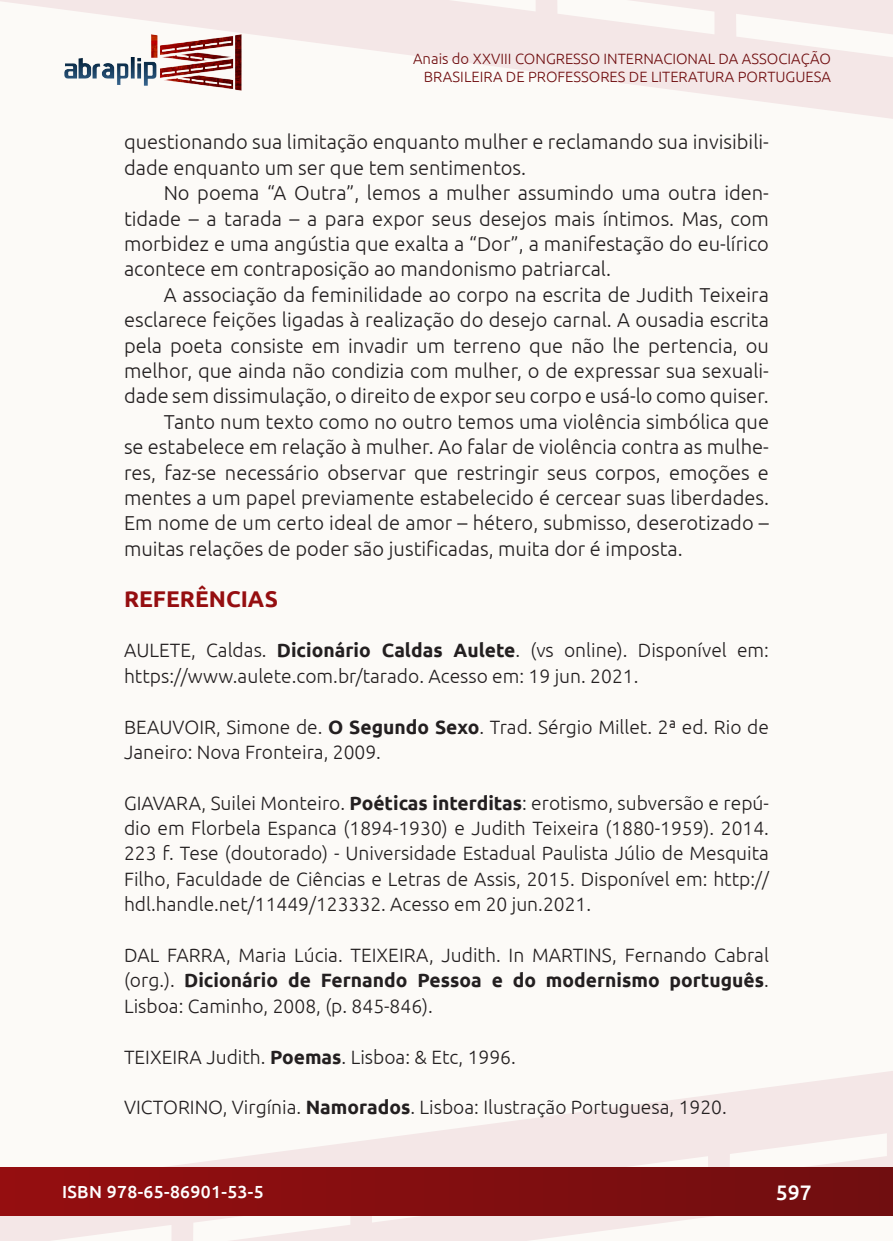
<style>
.page{position:relative;width:893px;height:1241px;background:#fff}
.page>*{position:absolute;margin:0;border:0;box-sizing:border-box;transform-origin:0 0}
._8_SUBTÍTULO{font:700 22.75px "Ubuntu";color:#950e10}
.t1{font:500 21px "Ubuntu";color:#fff}
._7_CORPO{font:300 20.12px/25.4px "Ubuntu";color:#231f20;text-align:justify}
._10_REFERÊNCIAS{font:300 19.25px/25.4px "Ubuntu";color:#231f20}
.t2{font:500 17.5px "Ubuntu";letter-spacing:.02em;color:#fff}
.t3{font:300 14.88px/17.8px "Ubuntu";color:#700e10;text-align:right}
.s1{font-weight:700}
</style>
<div class="page">
<div style="left:0;top:0;width:893px;height:1240px;background:#fcfaf7"></div>
<svg style="left:0;top:1071px;width:893px;height:169px"></svg>
<svg style="left:0;top:0;width:893px;height:119px"></svg>
<div style="left:1px;top:1167px;width:891px;height:47px;background:linear-gradient(to right,#950e10,#700e10)"></div>
<img style="left:62px;top:31px;width:182px;height:62px">
<p class="t3" style="left:413px;top:49px;width:419px">Anais do XXVIII CONGRESSO INTERNACIONAL DA ASSOCIAÇÃO<br>BRASILEIRA DE PROFESSORES DE LITERATURA PORTUGUESA</p>
<p class="_7_CORPO" style="left:124px;top:129px;width:646px">questionando sua limitação enquanto mulher e reclamando sua invisibili&shy;dade enquanto um ser que tem sentimentos.</p>
<p class="_7_CORPO" style="left:124px;top:180px;width:646px;text-indent:40px">No poema “A Outra”, lemos a mulher assumindo uma outra iden&shy;tidade – a tarada – a para expor seus desejos mais íntimos. Mas, com morbidez e uma angústia que exalta a “Dor”, a manifestação do eu-lírico acontece em contraposição ao mandonismo patriarcal.</p>
<p class="_7_CORPO" style="left:124px;top:281px;width:646px;text-indent:40px">A associação da feminilidade ao corpo na escrita de Judith Teixeira esclarece feições ligadas à realização do desejo carnal. A ousadia escrita pela poeta consiste em invadir um terreno que não lhe pertencia, ou melhor, que ainda não condizia com mulher, o de expressar sua sexuali&shy;dade sem dissimulação, o direito de expor seu corpo e usá-lo como quiser.</p>
<p class="_7_CORPO" style="left:124px;top:408px;width:646px;text-indent:40px">Tanto num texto como no outro temos uma violência simbólica que se estabelece em relação à mulher. Ao falar de violência contra as mulhe&shy;res, faz-se necessário observar que restringir seus corpos, emoções e mentes a um papel previamente estabelecido é cercear suas liberdades.<br>Em nome de um certo ideal de amor – hétero, submisso, deserotizado – muitas relações de poder são justificadas, muita dor é imposta.</p>
<p class="_8_SUBTÍTULO" style="left:124px;top:584px;width:155px">REFERÊNCIAS</p>
<p class="_10_REFERÊNCIAS" style="left:124px;top:637px;width:646px">AULETE, Caldas. <span class="s1">Dicionário Caldas Aulete</span>. (vs online). Disponível em: https://www.aulete.com.br/tarado. Acesso em: 19 jun. 2021.</p>
<p class="_10_REFERÊNCIAS" style="left:124px;top:713px;width:646px">BEAUVOIR, Simone de. <span class="s1">O Segundo Sexo</span>. Trad. Sérgio Millet. 2ª ed. Rio de<br>Janeiro: Nova Fronteira, 2009.</p>
<p class="_10_REFERÊNCIAS" style="left:124px;top:789px;width:646px;text-align:justify">GIAVARA, Suilei Monteiro. <span class="s1">Poéticas interditas</span>: erotismo, subversão e repú&shy;dio em Florbela Espanca (1894-1930) e Judith Teixeira (1880-1959). 2014.<br>223 f. Tese (doutorado) - Universidade Estadual Paulista Júlio de Mesquita Filho, Faculdade de Ciências e Letras de Assis, 2015. Disponível em: http:// hdl.handle.net/11449/123332. Acesso em 20 jun.2021.</p>
<p class="_10_REFERÊNCIAS" style="left:124px;top:941px;width:646px;text-align:justify">DAL FARRA, Maria Lúcia. TEIXEIRA, Judith. In MARTINS, Fernando Cabral (org.). <span class="s1">Dicionário de Fernando Pessoa e do modernismo português</span>.<br>Lisboa: Caminho, 2008, (p. 845-846).</p>
<p class="_10_REFERÊNCIAS" style="left:124px;top:1043px;width:393px">TEIXEIRA Judith. <span class="s1">Poemas</span>. Lisboa: &amp; Etc, 1996.</p>
<p class="_10_REFERÊNCIAS" style="left:124px;top:1094px;width:604px">VICTORINO, Virgínia. <span class="s1">Namorados</span>. Lisboa: Ilustração Portuguesa, 1920.</p>
<p class="t2" style="left:62px;top:1180px;width:203px">ISBN 978-65-86901-53-5</p>
<p class="t1" style="left:776px;top:1178px;width:37px">597</p>
</div>
